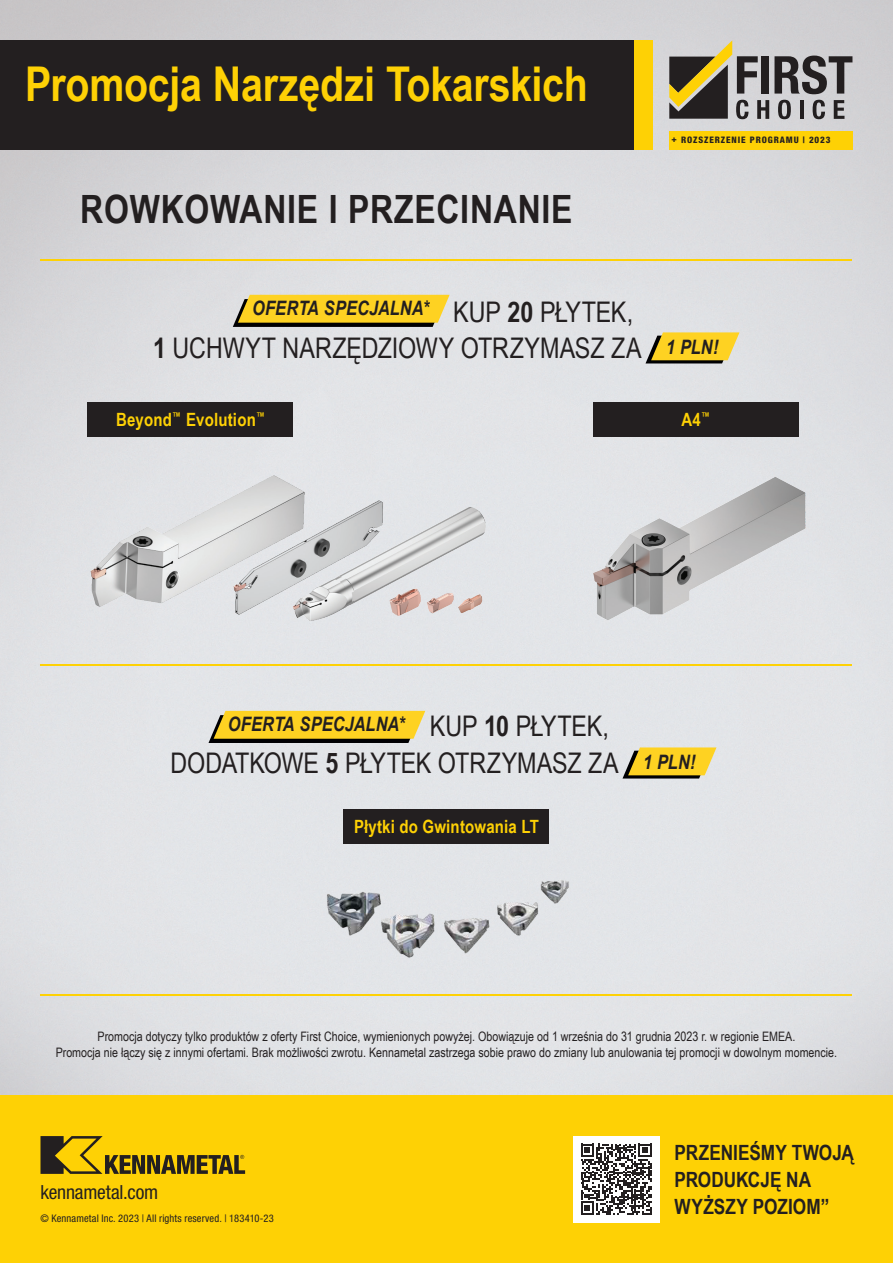
<style>
.page{position:relative;width:893px;height:1263px;background:#fff}
.page>*{position:absolute;margin:0;border:0;box-sizing:border-box;transform-origin:0 0}
.t1{font:700 48px "Arial Narrow";letter-spacing:-.005em;color:#fed105}
.Content_Headline_28{font:700 39px "Arial Narrow";letter-spacing:.02em;color:#231f20}
.t2{font:28.35px/36.6px "Arial Narrow";letter-spacing:-.005em;color:#231f20;text-align:right}
.t3{font:700 21px "Arial Narrow";color:#231f20}
.Paragraph_Style_2{font:italic 700 19.95px "Arial Narrow";letter-spacing:.005em;color:#231f20}
.t4{font:condensed 19.5px "Helvetica Neue LT Std";letter-spacing:-.01em;color:#231f20}
.Content_Headline_28-2{font:700 18.3px "Arial Narrow";letter-spacing:.01em;color:#fed105}
.t5{font:13.05px "Arial Narrow";color:#231f20}
.t6{font:condensed 10.5px "Helvetica Neue LT Std";letter-spacing:.015em;color:#231f20}
.Content_Headline_28-3{font:800 condensed 9px "Helvetica Neue LT Std";letter-spacing:.1em;color:#231f20}
.s1{font-weight:700}
</style>
<div class="page">
<img style="left:0;top:0;width:893px;height:1095px">
<div style="left:0;top:40px;width:653px;height:110px;background:#231f20"></div>
<div style="left:634px;top:40px;width:19px;height:110px;background:#fed105"></div>
<svg style="left:669px;top:40px;width:183px;height:79px;background:#8f8b80"></svg>
<div style="left:669px;top:132px;width:183px;height:18px;background:#fed105"></div>
<hr style="left:40px;top:994px;width:812px;height:2px;background:#fed105">
<hr style="left:40px;top:260px;width:812px;height:1px;background:#fed105">
<hr style="left:40px;top:664px;width:812px;height:2px;background:#fed105">
<svg style="left:233px;top:295px;width:217px;height:32px;background:#d9b62b"></svg>
<svg style="left:645px;top:332px;width:94px;height:31px;background:#ddbe3d"></svg>
<svg style="left:209px;top:711px;width:216px;height:32px;background:#dab62a"></svg>
<svg style="left:622px;top:747px;width:94px;height:31px;background:#debe3e"></svg>
<div style="left:88px;top:402px;width:205px;height:35px;background:#231f20"></div>
<div style="left:344px;top:809px;width:205px;height:35px;background:#231f20"></div>
<div style="left:593px;top:402px;width:205px;height:35px;background:#231f20"></div>
<img style="left:593px;top:475px;width:212px;height:150px">
<img style="left:88px;top:475px;width:404px;height:150px">
<img style="left:325px;top:877px;width:246px;height:87px">
<div style="left:0;top:1095px;width:893px;height:168px;background:#fed105"></div>
<svg style="left:41px;top:1136px;width:204px;height:38px"></svg>
<div style="left:573px;top:1136px;width:86px;height:86px;background:#fff"></div>
<svg style="left:581px;top:1144px;width:71px;height:71px"></svg>
<p class="t1" style="left:25px;top:48px;width:564px">Promocja Narzędzi Tokarskich</p>
<p class="Content_Headline_28" style="left:80px;top:180px;width:494px">ROWKOWANIE I PRZECINANIE</p>
<p class="Content_Headline_28-3" style="left:671px;top:134px;width:160px">+ ROZSZERZENIE PROGRAMU | 2023</p>
<p class="Paragraph_Style_2" style="left:252px;top:293px;width:179px">OFERTA SPECJALNA*</p>
<p class="t2" style="left:153px;top:292px;width:490px">KUP <span class="s1">20</span> PŁYTEK,<br><span class="s1">1</span> UCHWYT NARZĘDZIOWY OTRZYMASZ ZA</p>
<p class="Content_Headline_28-2" style="left:116px;top:406px;width:150px">Beyond<sup>™</sup> Evolution<sup>™</sup></p>
<p class="Paragraph_Style_2" style="left:666px;top:332px;width:54px">1 PLN!</p>
<p class="Content_Headline_28-2" style="left:681px;top:406px;width:30px">A4<sup>™</sup></p>
<p class="t2" style="left:171px;top:707px;width:450px;text-align:left;text-indent:259px">KUP <span class="s1">10</span> PŁYTEK,<br>DODATKOWE <span class="s1">5</span> PŁYTEK OTRZYMASZ ZA</p>
<p class="Paragraph_Style_2" style="left:228px;top:709px;width:179px">OFERTA SPECJALNA*</p>
<p class="Content_Headline_28-2" style="left:354px;top:813px;width:186px">Płytki do Gwintowania LT</p>
<p class="Paragraph_Style_2" style="left:643px;top:747px;width:54px">1 PLN!</p>
<p class="t5" style="left:98px;top:1027px;width:699px">Promocja dotyczy tylko produktów z oferty First Choice, wymienionych powyżej. Obowiązuje od 1 września do 31 grudnia 2023 r. w regionie EMEA.</p>
<p class="t5" style="left:56px;top:1042px;width:783px">Promocja nie łączy się z innymi ofertami. Brak możliwości zwrotu. Kennametal zastrzega sobie prawo do zmiany lub anulowania tej promocji w dowolnym momencie.</p>
<p class="t4" style="left:40px;top:1180px;width:119px">kennametal.com</p>
<p class="t6" style="left:40px;top:1213px;width:235px">© Kennametal Inc. 2023 | All rights reserved. | 183410-23</p>
<p class="t3" style="left:675px;top:1136px;width:181px">PRZENIEŚMY TWOJĄ</p>
<p class="t3" style="left:675px;top:1163px;width:138px">PRODUKCJĘ NA</p>
<p class="t3" style="left:675px;top:1190px;width:156px">WYŻSZY POZIOM”</p>
</div>
